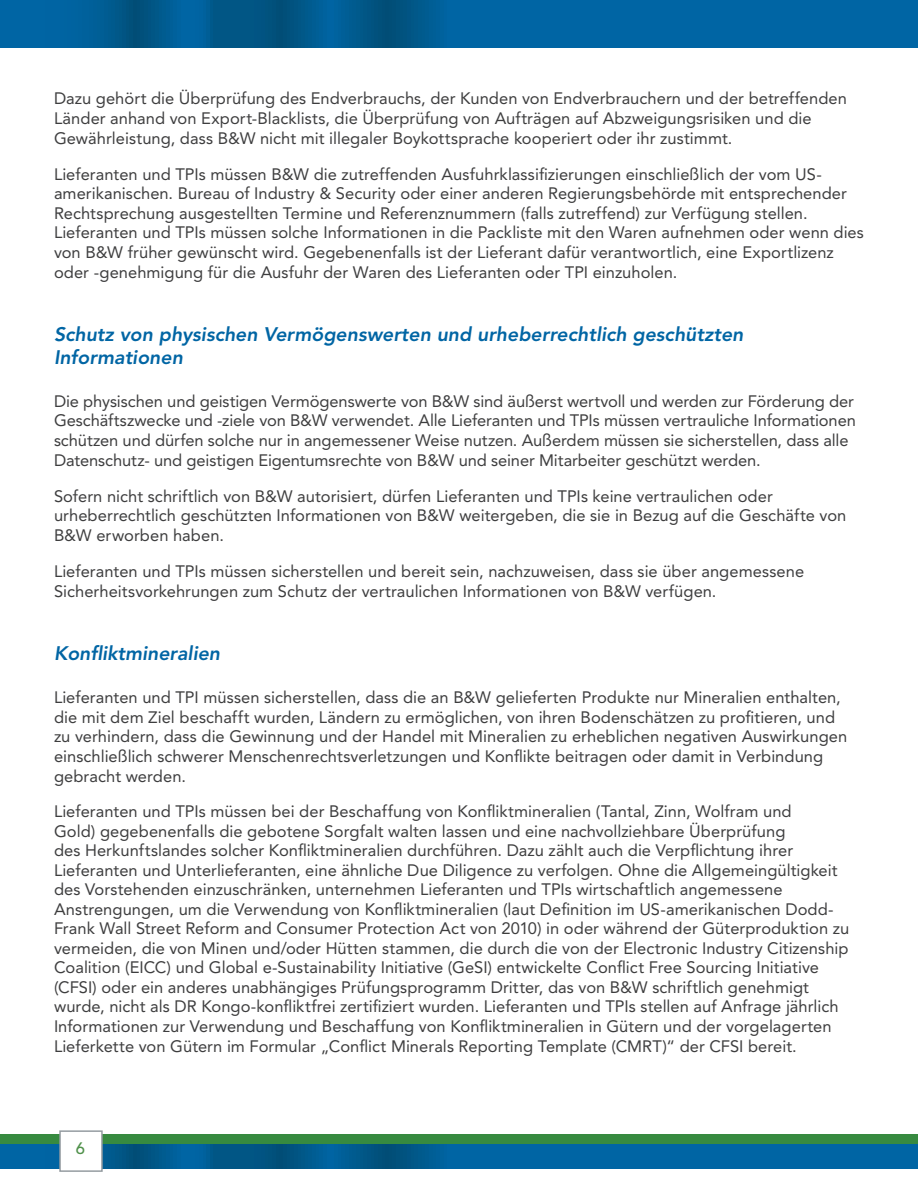
<style>
.page{position:relative;width:918px;height:1188px;background:#fff}
.page>*{position:absolute;margin:0;border:0;box-sizing:border-box;transform-origin:0 0}
.Header_13_14{font:italic 800 19.5px/23.4px "Avenir LT Std";color:#0065a4}
.Body_Copy_12_14{font:16.5px/19.6px "Avenir LT Std";letter-spacing:.005em;color:#3e3e3f}
.Body_Copy_12_14-2{font:500 16.5px "Avenir LT Std";color:#50914b}
</style>
<div class="page">
<svg style="left:0;top:0;width:918px;height:48px;background:#00609a"></svg>
<svg style="left:0;top:1144px;width:917px;height:25px;background:#006099"></svg>
<div style="left:0;top:1135px;width:918px;height:9px;background:#378a40"></div>
<svg style="left:917px;top:1144px;width:1px;height:25px"></svg>
<div style="left:59px;top:1130px;width:44px;height:42px;background:#fff;border:2px solid #959ca1"></div>
<p class="Body_Copy_12_14" style="left:54px;top:89px;width:794px">Dazu gehört die Überprüfung des Endverbrauchs, der Kunden von Endverbrauchern und der betreffenden<br>Länder anhand von Export-Blacklists, die Überprüfung von Aufträgen auf Abzweigungsrisiken und die<br>Gewährleistung, dass B&amp;W nicht mit illegaler Boykottsprache kooperiert oder ihr zustimmt.</p>
<p class="Body_Copy_12_14" style="left:54px;top:164px;width:812px">Lieferanten und TPIs müssen B&amp;W die zutreffenden Ausfuhrklassifizierungen einschließlich der vom US&shy;amerikanischen. Bureau of Industry &amp; Security oder einer anderen Regierungsbehörde mit entsprechender Rechtsprechung ausgestellten Termine und Referenznummern (falls zutreffend) zur Verfügung stellen.<br>Lieferanten und TPIs müssen solche Informationen in die Packliste mit den Waren aufnehmen oder wenn dies von B&amp;W früher gewünscht wird. Gegebenenfalls ist der Lieferant dafür verantwortlich, eine Exportlizenz oder -genehmigung für die Ausfuhr der Waren des Lieferanten oder TPI einzuholen.</p>
<p class="Header_13_14" style="left:54px;top:323px;width:691px">Schutz von physischen Vermögenswerten und urheberrechtlich geschützten<br>Informationen</p>
<p class="Body_Copy_12_14" style="left:54px;top:392px;width:803px">Die physischen und geistigen Vermögenswerte von B&amp;W sind äußerst wertvoll und werden zur Förderung der Geschäftszwecke und -ziele von B&amp;W verwendet. Alle Lieferanten und TPIs müssen vertrauliche Informationen schützen und dürfen solche nur in angemessener Weise nutzen. Außerdem müssen sie sicherstellen, dass alle Datenschutz- und geistigen Eigentumsrechte von B&amp;W und seiner Mitarbeiter geschützt werden.</p>
<p class="Body_Copy_12_14" style="left:54px;top:486px;width:794px">Sofern nicht schriftlich von B&amp;W autorisiert, dürfen Lieferanten und TPIs keine vertraulichen oder urheberrechtlich geschützten Informationen von B&amp;W weitergeben, die sie in Bezug auf die Geschäfte von<br>B&amp;W erworben haben.</p>
<p class="Body_Copy_12_14" style="left:54px;top:561px;width:752px;line-height:20.1px">Lieferanten und TPIs müssen sicherstellen und bereit sein, nachzuweisen, dass sie über angemessene<br>Sicherheitsvorkehrungen zum Schutz der vertraulichen Informationen von B&amp;W verfügen.</p>
<p class="Header_13_14" style="left:54px;top:642px;width:168px">Konfliktmineralien</p>
<p class="Body_Copy_12_14" style="left:54px;top:688px;width:795px">Lieferanten und TPI müssen sicherstellen, dass die an B&amp;W gelieferten Produkte nur Mineralien enthalten, die mit dem Ziel beschafft wurden, Ländern zu ermöglichen, von ihren Bodenschätzen zu profitieren, und zu verhindern, dass die Gewinnung und der Handel mit Mineralien zu erheblichen negativen Auswirkungen einschließlich schwerer Menschenrechtsverletzungen und Konflikte beitragen oder damit in Verbindung gebracht werden.</p>
<p class="Body_Copy_12_14" style="left:54px;top:802px;width:797px">Lieferanten und TPIs müssen bei der Beschaffung von Konfliktmineralien (Tantal, Zinn, Wolfram und<br>Gold) gegebenenfalls die gebotene Sorgfalt walten lassen und eine nachvollziehbare Überprüfung<br>des Herkunftslandes solcher Konfliktmineralien durchführen. Dazu zählt auch die Verpflichtung ihrer Lieferanten und Unterlieferanten, eine ähnliche Due Diligence zu verfolgen. Ohne die Allgemeingültigkeit des Vorstehenden einzuschränken, unternehmen Lieferanten und TPIs wirtschaftlich angemessene Anstrengungen, um die Verwendung von Konfliktmineralien (laut Definition im US-amerikanischen Dodd-Frank Wall Street Reform and Consumer Protection Act von 2010) in oder während der Güterproduktion zu vermeiden, die von Minen und/oder Hütten stammen, die durch die von der Electronic Industry Citizenship Coalition (EICC) und Global e-Sustainability Initiative (GeSI) entwickelte Conflict Free Sourcing Initiative (CFSI) oder ein anderes unabhängiges Prüfungsprogramm Dritter, das von B&amp;W schriftlich genehmigt wurde, nicht als DR Kongo-konfliktfrei zertifiziert wurden. Lieferanten und TPIs stellen auf Anfrage jährlich Informationen zur Verwendung und Beschaffung von Konfliktmineralien in Gütern und der vorgelagerten Lieferkette von Gütern im Formular „Conflict Minerals Reporting Template (CMRT)“ der CFSI bereit.</p>
<p class="Body_Copy_12_14-2" style="left:76px;top:1138px;width:11px">6</p>
</div>
